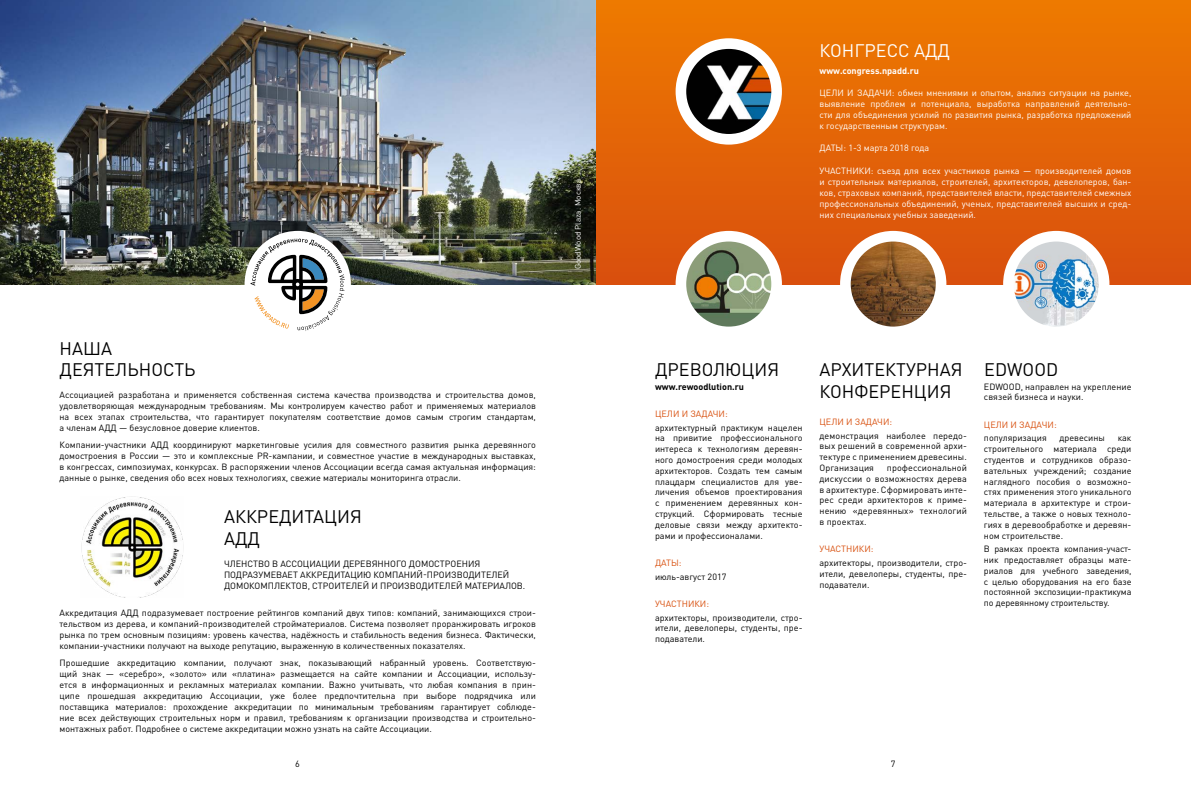
<style>
.page{position:relative;width:1191px;height:794px;background:#fff}
.page>*{position:absolute;margin:0;border:0;box-sizing:border-box;transform-origin:0 0}
.t1{font:18px/21.6px "DIN Pro";color:#000}
.t2{font:18px "DIN Pro";color:#fff}
.t3{font:9px/10.8px "DIN Pro";color:#000;text-align:justify}
.t4{font:9px/11px "DIN Pro";color:#fff;text-align:justify}
.t5{font:9px "DIN Pro";color:#d84f0d}
.t6{font:700 9px "DIN Pro";color:#fff}
.t7{font:700 9px "DIN Pro";color:#000}
.t8{font:8px "DIN Pro";color:#fff}
</style>
<div class="page">
<div style="left:595px;top:0;width:596px;height:284px;background:linear-gradient(to bottom,#ee7a00,#d94f0f)"></div>
<div style="left:675px;top:231px;width:107px;height:106px;background:#fff;border-radius:50%"></div>
<div style="left:840px;top:231px;width:106px;height:106px;background:#fff;border-radius:50%"></div>
<div style="left:1003px;top:231px;width:106px;height:106px;background:#fff;border-radius:50%"></div>
<img style="left:0;top:0;width:595px;height:284px">
<div style="left:244px;top:231px;width:107px;height:106px;background:#fff;border-radius:50%"></div>
<svg style="left:250px;top:239px;width:95px;height:92px"></svg>
<img style="left:686px;top:241px;width:85px;height:85px;border-radius:43px">
<img style="left:850px;top:241px;width:85px;height:85px;border-radius:43px">
<img style="left:1013px;top:241px;width:85px;height:85px;border-radius:43px">
<div style="left:675px;top:38px;width:107px;height:107px;background:#fff;border-radius:50%"></div>
<img style="left:686px;top:49px;width:85px;height:85px;border-radius:43px">
<img style="left:81px;top:497px;width:102px;height:100px">
<h1 class="t1" style="left:60px;top:337px;width:137px">НАША<br>ДЕЯТЕЛЬНОСТЬ</h1>
<p class="t3" style="left:60px;top:389px;width:478px">Ассоциацией разработана и применяется собственная система качества производства и строительства домов, удовлетворяющая международным требованиям. Мы контролируем качество работ и применяемых материалов на всех этапах строительства, что гарантирует покупателям соответствие домов самым строгим стандартам, а членам АДД — безусловное доверие клиентов.</p>
<p class="t3" style="left:60px;top:439px;width:478px">Компании-участники АДД координируют маркетинговые усилия для совместного развития рынка деревянного домостроения в России — это и комплексные PR-кампании, и совместное участие в международных выставках, в конгрессах, симпозиумах, конкурсах. В распоряжении членов Ассоциации всегда самая актуальная информация: данные о рынке, сведения обо всех новых технологиях, свежие материалы мониторинга отрасли.</p>
<h1 class="t1" style="left:224px;top:505px;width:139px">АККРЕДИТАЦИЯ<br>АДД</h1>
<p class="t3" style="left:224px;top:558px;width:303px;text-align:left">ЧЛЕНСТВО В АССОЦИАЦИИ ДЕРЕВЯННОГО ДОМОСТРОЕНИЯ<br>ПОДРАЗУМЕВАЕТ АККРЕДИТАЦИЮ КОМПАНИЙ-ПРОИЗВОДИТЕЛЕЙ<br>ДОМОКОМПЛЕКТОВ, СТРОИТЕЛЕЙ И ПРОИЗВОДИТЕЛЕЙ МАТЕРИАЛОВ.</p>
<p class="t3" style="left:60px;top:607px;width:478px">Аккредитация АДД подразумевает построение рейтингов компаний двух типов: компаний, занимающихся строи&shy;тельством из дерева, и компаний-производителей стройматериалов. Система позволяет проранжировать игроков рынка по трем основным позициям: уровень качества, надёжность и стабильность ведения бизнеса. Фактически, компании-участники получают на выходе репутацию, выраженную в количественных показателях.</p>
<p class="t3" style="left:60px;top:656px;width:478px">Прошедшие аккредитацию компании, получают знак, показывающий набранный уровень. Соответствую&shy;щий знак — «серебро», «золото» или «платина» размещается на сайте компании и Ассоциации, использу&shy;ется в информационных и рекламных материалах компании. Важно учитывать, что любая компания в прин&shy;ципе прошедшая аккредитацию Ассоциации, уже более предпочтительна при выборе подрядчика или поставщика материалов: прохождение аккредитации по минимальным требованиям гарантирует соблюде&shy;ние всех действующих строительных норм и правил, требованиям к организации производства и строительно&shy;монтажных работ. Подробнее о системе аккредитации можно узнать на сайте Ассоциации.</p>
<p class="t8" style="left:572px;top:269px;width:92px;rotate:-90deg">GoodWood Plaza. Москва</p>
<h1 class="t2" style="left:819px;top:38px;width:132px">КОНГРЕСС АДД</h1>
<p class="t6" style="left:819px;top:64px;width:101px">www.congress.npadd.ru</p>
<p class="t4" style="left:819px;top:87px;width:313px">ЦЕЛИ И ЗАДАЧИ: обмен мнениями и опытом, анализ ситуации на рынке, выявление проблем и потенциала, выработка направлений деятельно&shy;сти для объединения усилий по развития рынка, разработка предложений к государственным структурам.</p>
<p class="t4" style="left:819px;top:142px;width:111px">ДАТЫ: 1-3 марта 2018 года</p>
<p class="t4" style="left:819px;top:164px;width:313px">УЧАСТНИКИ: съезд для всех участников рынка — производителей домов и строительных материалов, строителей, архитекторов, девелоперов, бан&shy;ков, страховых компаний, представителей власти, представителей смежных профессиональных объединений, ученых, представителей высших и сред&shy;них специальных учебных заведений.</p>
<h1 class="t1" style="left:655px;top:358px;width:126px">ДРЕВОЛЮЦИЯ</h1>
<p class="t7" style="left:655px;top:380px;width:90px">www.rewoodlution.ru</p>
<p class="t5" style="left:655px;top:407px;width:74px">ЦЕЛИ И ЗАДАЧИ:</p>
<p class="t3" style="left:655px;top:421px;width:149px">архитектурный практикум нацелен на привитие профессионального интереса к технологиям деревян&shy;ного домостроения среди молодых архитекторов. Создать тем самым плацдарм специалистов для уве&shy;личения объемов проектирования с применением деревянных кон&shy;струкций. Сформировать тесные деловые связи между архитекто&shy;рами и профессионалами.</p>
<p class="t5" style="left:655px;top:556px;width:28px">ДАТЫ:</p>
<p class="t3" style="left:655px;top:570px;width:73px">июль-август 2017</p>
<p class="t5" style="left:655px;top:597px;width:56px">УЧАСТНИКИ:</p>
<p class="t3" style="left:655px;top:611px;width:149px">архитекторы, производители, стро&shy;ители, девелоперы, студенты, пре&shy;подаватели.</p>
<h1 class="t1" style="left:819px;top:358px;width:144px">АРХИТЕКТУРНАЯ<br>КОНФЕРЕНЦИЯ</h1>
<p class="t5" style="left:819px;top:415px;width:74px">ЦЕЛИ И ЗАДАЧИ:</p>
<p class="t3" style="left:819px;top:429px;width:149px">демонстрация наиболее передо&shy;вых решений в современной архи&shy;тектуре с применением древесины.<br>Организация</p>
<p class="t3" style="left:819px;top:462px;width:149px;text-indent:67px">профессиональной дискуссии о возможностях дерева в архитектуре. Сформировать инте&shy;рес среди архитекторов к приме&shy;нению «деревянных» технологий в проектах.</p>
<p class="t5" style="left:819px;top:543px;width:56px">УЧАСТНИКИ:</p>
<p class="t3" style="left:819px;top:557px;width:149px">архитекторы, производители, стро&shy;ители, девелоперы, студенты, пре&shy;подаватели.</p>
<h1 class="t1" style="left:984px;top:358px;width:76px">EDWOOD</h1>
<p class="t3" style="left:984px;top:380px;width:149px">EDWOOD, направлен на укрепление связей бизнеса и науки.</p>
<p class="t5" style="left:984px;top:418px;width:74px">ЦЕЛИ И ЗАДАЧИ:</p>
<p class="t3" style="left:984px;top:432px;width:64px">популяризация</p>
<p class="t3" style="left:1059px;top:432px;width:47px">древесины</p>
<p class="t3" style="left:984px;top:432px;width:149px;text-indent:134px">как строительного материала среди студентов и сотрудников образо&shy;вательных учреждений; создание наглядного пособия о возможно&shy;стях применения этого уникального материала в архитектуре и строи&shy;тельстве, а также о новых техноло&shy;гиях в деревообработке и деревян&shy;ном строительстве.</p>
<p class="t3" style="left:984px;top:543px;width:149px">В рамках проекта компания-участ&shy;ник предоставляет образцы мате&shy;риалов для учебного заведения, с целью оборудования на его базе постоянной экспозиции-практикума по деревянному строительству.</p>
<p class="t3" style="left:295px;top:758px;width:6px">6</p>
<p class="t3" style="left:891px;top:758px;width:6px">7</p>
</div>
